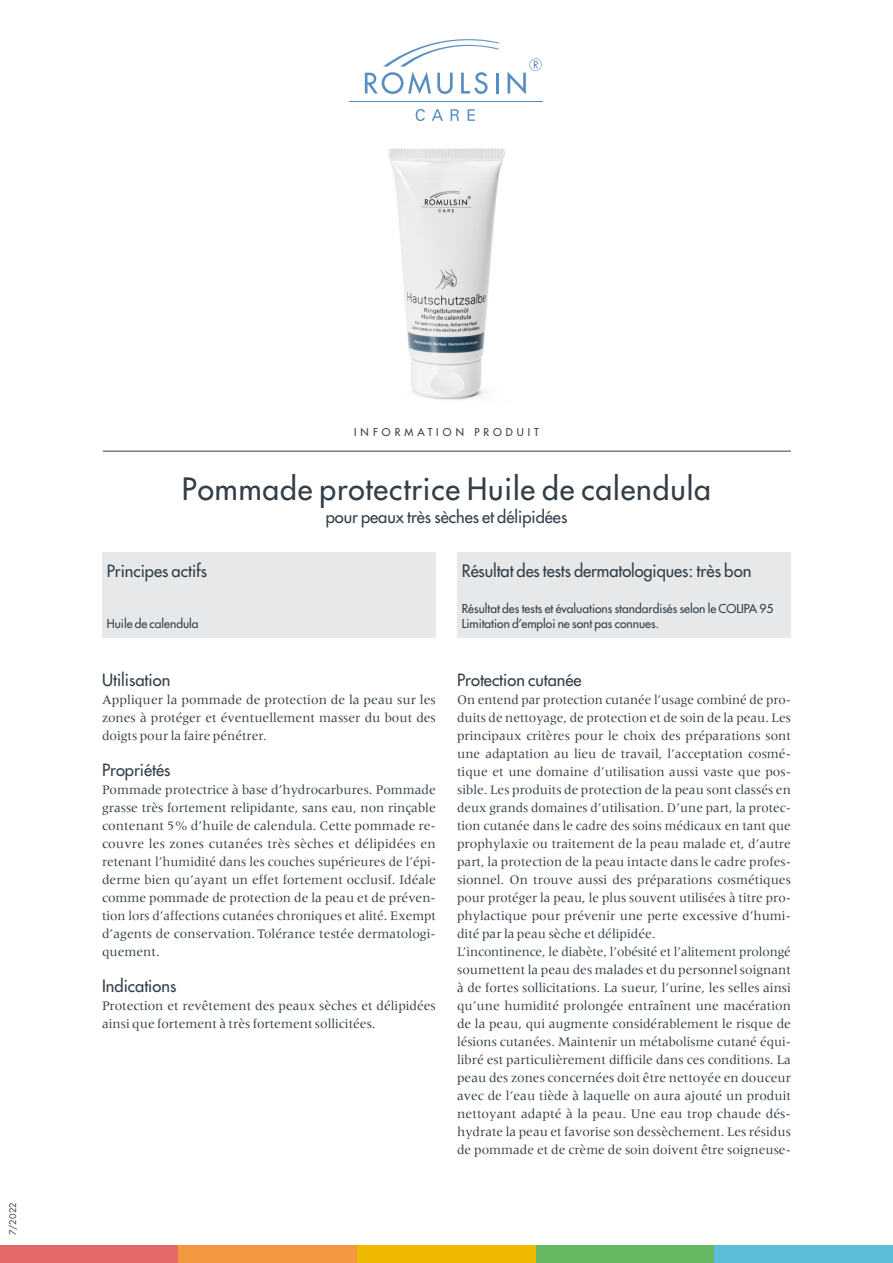
<style>
.page{position:relative;width:893px;height:1263px;background:#fff}
.page>*{position:absolute;margin:0;border:0;box-sizing:border-box;transform-origin:0 0}
.t1{font:30px "Futura";letter-spacing:.03em;color:#323e48}
.t2{font:16.8px "Futura";letter-spacing:-.005em;color:#323e48}
.t3{font:16.5px "Futura";color:#323e48}
.t4{font:13.5px/18px "Meridien";color:#323e48;text-align:justify}
.t5{font:12px/15px "Futura";color:#323e48}
.t6{font:10.5px "Futura";letter-spacing:.39em;color:#323e48}
.t7{font:9px "Futura";color:#323e48}
.s1{font-size:17.25px}
</style>
<div class="page">
<div style="left:457px;top:553px;width:334px;height:85px;background:#e6e8e9"></div>
<div style="left:102px;top:553px;width:334px;height:85px;background:#e6e8e9"></div>
<hr style="left:103px;top:451px;width:688px;height:1px;background:#323e48">
<div style="left:0;top:1245px;width:179px;height:18px;background:#e46866"></div>
<div style="left:179px;top:1245px;width:178px;height:18px;background:#f49741"></div>
<div style="left:357px;top:1245px;width:179px;height:18px;background:#efb800"></div>
<div style="left:536px;top:1245px;width:178px;height:18px;background:#68b762"></div>
<div style="left:714px;top:1245px;width:179px;height:18px;background:#5abed9"></div>
<img style="left:388px;top:148px;width:117px;height:252px">
<svg style="left:416px;top:109px;width:59px;height:12px"></svg>
<hr style="left:350px;top:101px;width:193px;height:1px;background:#578ec2">
<svg style="left:365px;top:39px;width:134px;height:55px"></svg>
<svg style="left:508px;top:58px;width:34px;height:36px"></svg>
<p class="t7" style="left:7px;top:1235px;width:34px;rotate:-90deg">7/2022</p>
<p class="t6" style="left:354px;top:425px;width:186px">INFORMATION PRODUIT</p>
<h1 class="t1" style="left:182px;top:469px;width:530px">Pommade protectrice Huile de calendula</h1>
<p class="t3" style="left:326px;top:507px;width:243px">pour peaux très sèches et délipidées</p>
<p class="t3" style="left:107px;top:561px;width:102px">Principes actifs</p>
<p class="t2" style="left:462px;top:560px;width:291px">Résultat des tests dermatologiques<span class="s1">:</span> très bon</p>
<p class="t5" style="left:107px;top:616px;width:93px">Huile de calendula</p>
<p class="t5" style="left:462px;top:601px;width:313px">Résultat des tests et évaluations standardisés selon le COLIPA 95<br>Limitation d’emploi ne sont pas connues.</p>
<p class="t3" style="left:102px;top:669px;width:70px">Utilisation</p>
<p class="t4" style="left:102px;top:690px;width:335px">Appliquer la pommade de protection de la peau sur les zones à protéger et éventuellement masser du bout des doigts pour la faire pénétrer.</p>
<p class="t3" style="left:102px;top:759px;width:70px">Propriétés</p>
<p class="t4" style="left:102px;top:780px;width:335px">Pommade protectrice à base d’hydrocarbures. Pommade grasse très fortement relipidante, sans eau, non rinçable contenant 5% d’huile de calendula. Cette pommade re&shy;couvre les zones cutanées très sèches et délipidées en retenant l’humidité dans les couches supérieures de l’épi&shy;derme bien qu’ayant un effet fortement occlusif. Idéale comme pommade de protection de la peau et de préven&shy;tion lors d’affections cutanées chroniques et alité. Exempt d’agents de conservation. Tolérance testée dermatologi&shy;quement.</p>
<p class="t3" style="left:102px;top:975px;width:76px">Indications</p>
<p class="t4" style="left:102px;top:996px;width:335px">Protection et revêtement des peaux sèches et délipidées ainsi que fortement à très fortement sollicitées.</p>
<p class="t3" style="left:457px;top:669px;width:126px">Protection cutanée</p>
<p class="t4" style="left:457px;top:690px;width:335px;text-align:left">On entend par protection cutanée l’usage combiné de pro&shy;duits de nettoyage, de protection et de soin de la peau. Les principaux critères pour le choix des préparations sont une adaptation au lieu de travail, l’acceptation cosmé&shy;tique et une domaine d’utilisation aussi vaste que pos&shy;sible. Les produits de protection de la peau sont classés en deux grands domaines d’utilisation. D’une part, la protec&shy;tion cutanée dans le cadre des soins médicaux en tant que prophylaxie ou traitement de la peau malade et, d’autre part, la protection de la peau intacte dans le cadre profes&shy;sionnel. On trouve aussi des préparations cosmétiques pour protéger la peau, le plus souvent utilisées à titre pro&shy;phylactique pour prévenir une perte excessive d’humi&shy;dité par la peau sèche et délipidée.<br>L’incontinence, le diabète, l’obésité et l’alitement prolongé soumettent la peau des malades et du personnel soignant à de fortes sollicitations. La sueur, l’urine, les selles ainsi qu’une humidité prolongée entraînent une macération de la peau, qui augmente considérablement le risque de lésions cutanées. Maintenir un métabolisme cutané équi&shy;libré est particulièrement difficile dans ces conditions. La peau des zones concernées doit être nettoyée en douceur avec de l’eau tiède à laquelle on aura ajouté un produit nettoyant adapté à la peau. Une eau trop chaude dés&shy;hydrate la peau et favorise son dessèchement. Les résidus de pommade et de crème de soin doivent être soigneuse-</p>
</div>
